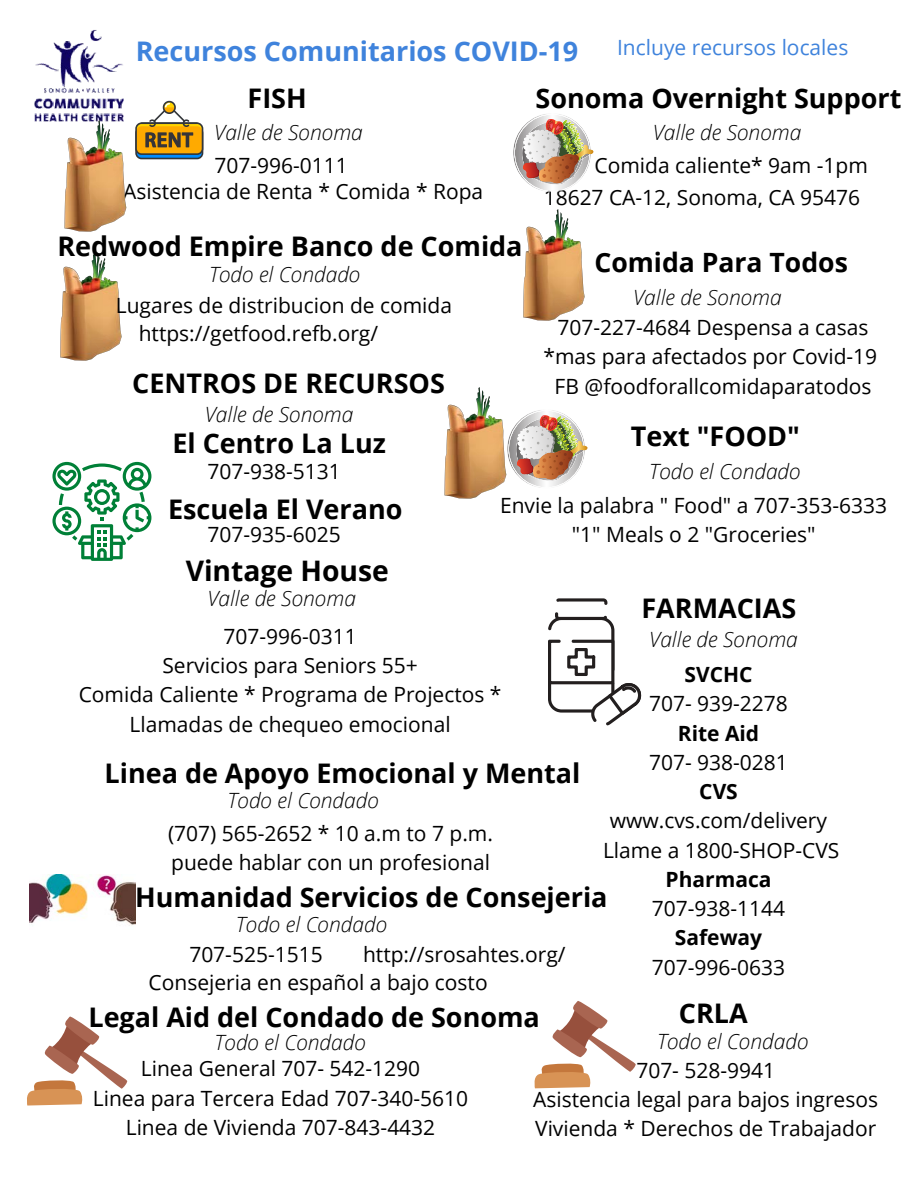
<style>
.page{position:relative;width:918px;height:1188px;background:#fff}
.page>*{position:absolute;margin:0;border:0;box-sizing:border-box;transform-origin:0 0}
.t1{font:700 28.35px "Open Sans";color:#000}
.t2{font:700 27px "Open Sans";color:#000}
.t3{font:700 27px "Open Sans";color:#3f83dc}
.t4{font:700 26.55px "Open Sans";color:#000}
.t5{font:21px/29.2px "Open Sans";color:#000;text-align:center}
.t6{font:italic 300 21px "Open Sans";color:#000}
.t7{font:700 21px "Open Sans";color:#000}
.t8{font:21px "Open Sans";color:#3f83dc}
</style>
<div class="page">
<img style="left:34px;top:30px;width:90px;height:77px">
<div style="left:136px;top:131px;width:67px;height:27px;background:#008cff;border-radius:6px"></div>
<div style="left:135px;top:127px;width:68px;height:32px;border:2px solid #33363a;border-radius:6px"></div>
<div style="left:136px;top:126px;width:67px;height:28px;background:#fa0;border-radius:6px"></div>
<div style="left:135px;top:122px;width:68px;height:33px;border:2px solid #33363a;border-radius:6px"></div>
<hr style="left:142px;top:122px;width:55px;height:2px;background:#33363a">
<svg style="left:162px;top:101px;width:31px;height:46px"></svg>
<svg style="left:52px;top:462px;width:99px;height:99px"></svg>
<img style="left:60px;top:249px;width:62px;height:112px">
<img style="left:523px;top:209px;width:62px;height:112px">
<img style="left:444px;top:387px;width:63px;height:112px">
<img style="left:513px;top:114px;width:81px;height:77px">
<img style="left:34px;top:107px;width:130px;height:125px">
<img style="left:507px;top:410px;width:81px;height:78px">
<svg style="left:548px;top:598px;width:93px;height:128px"></svg>
<img style="left:30px;top:875px;width:105px;height:51px">
<svg style="left:27px;top:1016px;width:101px;height:89px"></svg>
<svg style="left:534px;top:1001px;width:102px;height:87px"></svg>
<p class="t3" style="left:136px;top:32px;width:444px">Recursos Comunitarios COVID-19</p>
<p class="t8" style="left:617px;top:32px;width:233px">Incluye recursos locales</p>
<p class="t2" style="left:248px;top:79px;width:61px">FISH</p>
<p class="t2" style="left:536px;top:79px;width:367px">Sonoma Overnight Support</p>
<p class="t6" style="left:214px;top:118px;width:150px">Valle de Sonoma</p>
<p class="t6" style="left:653px;top:118px;width:150px">Valle de Sonoma</p>
<p class="t5" style="left:214px;top:150px;width:135px">707-996-0111</p>
<p class="t5" style="left:123px;top:177px;width:362px">Asistencia de Renta * Comida * Ropa</p>
<p class="t2" style="left:57px;top:228px;width:467px">Redwood Empire Banco de Comida</p>
<p class="t6" style="left:209px;top:259px;width:153px">Todo el Condado</p>
<p class="t5" style="left:116px;top:290px;width:338px">Lugares de distribucion de comida</p>
<p class="t5" style="left:139px;top:318px;width:241px">https://getfood.refb.org/</p>
<p class="t2" style="left:132px;top:364px;width:314px">CENTROS DE RECURSOS</p>
<p class="t6" style="left:205px;top:400px;width:150px">Valle de Sonoma</p>
<p class="t2" style="left:172px;top:424px;width:215px">El Centro La Luz</p>
<p class="t5" style="left:207px;top:456px;width:135px">707-938-5131</p>
<p class="t5" style="left:595px;top:150px;width:275px">Comida caliente* 9am -1pm</p>
<p class="t5" style="left:544px;top:182px;width:318px">18627 CA-12, Sonoma, CA 95476</p>
<p class="t4" style="left:595px;top:243px;width:255px">Comida Para Todos</p>
<p class="t6" style="left:633px;top:282px;width:150px">Valle de Sonoma</p>
<p class="t5" style="left:543px;top:312px;width:335px">707-227-4684 Despensa a casas *mas para afectados por Covid-19<br>FB @foodforallcomidaparatodos</p>
<p class="t2" style="left:631px;top:417px;width:170px">Text "FOOD"</p>
<p class="t6" style="left:649px;top:456px;width:153px">Todo el Condado</p>
<p class="t2" style="left:168px;top:490px;width:236px">Escuela El Verano</p>
<p class="t5" style="left:207px;top:519px;width:135px">707-935-6025</p>
<h1 class="t1" style="left:186px;top:551px;width:205px">Vintage House</h1>
<p class="t6" style="left:207px;top:584px;width:150px">Valle de Sonoma</p>
<p class="t5" style="left:500px;top:490px;width:389px">Envie la palabra " Food" a 707-353-6333 "1" Meals o 2 "Groceries"</p>
<p class="t2" style="left:641px;top:589px;width:156px">FARMACIAS</p>
<p class="t5" style="left:79px;top:621px;width:424px">707-996-0311<br>Servicios para Seniors 55+<br>Comida Caliente * Programa de Projectos *<br>Llamadas de chequeo emocional</p>
<p class="t6" style="left:649px;top:625px;width:150px">Valle de Sonoma</p>
<p class="t7" style="left:685px;top:660px;width:69px">SVCHC</p>
<p class="t5" style="left:649px;top:689px;width:140px">707- 939-2278</p>
<p class="t7" style="left:678px;top:718px;width:83px">Rite Aid</p>
<p class="t5" style="left:649px;top:747px;width:140px">707- 938-0281</p>
<p class="t7" style="left:699px;top:777px;width:40px">CVS</p>
<p class="t5" style="left:603px;top:806px;width:238px">www.cvs.com/delivery<br>Llame a 1800-SHOP-CVS</p>
<p class="t7" style="left:666px;top:864px;width:107px">Pharmaca</p>
<p class="t5" style="left:652px;top:893px;width:135px">707-938-1144</p>
<p class="t7" style="left:675px;top:923px;width:89px">Safeway</p>
<p class="t5" style="left:652px;top:952px;width:135px">707-996-0633</p>
<p class="t2" style="left:105px;top:754px;width:477px">Linea de Apoyo Emocional y Mental</p>
<p class="t5" style="left:168px;top:818px;width:326px;text-align:left">(707) 565-2652 * 10 a.m to 7 p.m. puede hablar con un profesional</p>
<p class="t6" style="left:227px;top:786px;width:153px">Todo el Condado</p>
<p class="t2" style="left:135px;top:878px;width:474px">Humanidad Servicios de Consejeria</p>
<p class="t5" style="left:149px;top:940px;width:341px;line-height:27.8px;text-align:left;text-indent:41px">707-525-1515<br>Consejeria en español a bajo costo</p>
<p class="t6" style="left:236px;top:910px;width:153px">Todo el Condado</p>
<p class="t5" style="left:363px;top:939px;width:204px">http://srosahtes.org/</p>
<p class="t2" style="left:679px;top:994px;width:70px">CRLA</p>
<p class="t5" style="left:533px;top:1055px;width:346px">707- 528-9941<br>Asistencia legal para bajos ingresos<br>Vivienda * Derechos de Trabajador</p>
<p class="t2" style="left:89px;top:998px;width:453px">Legal Aid del Condado de Sonoma</p>
<p class="t5" style="left:93px;top:1054px;width:377px">Linea General 707- 542-1290<br>Linea para Tercera Edad 707-340-5610<br>Linea de Vivienda 707-843-4432</p>
<p class="t6" style="left:214px;top:1028px;width:153px">Todo el Condado</p>
<p class="t6" style="left:657px;top:1027px;width:153px">Todo el Condado</p>
</div>
